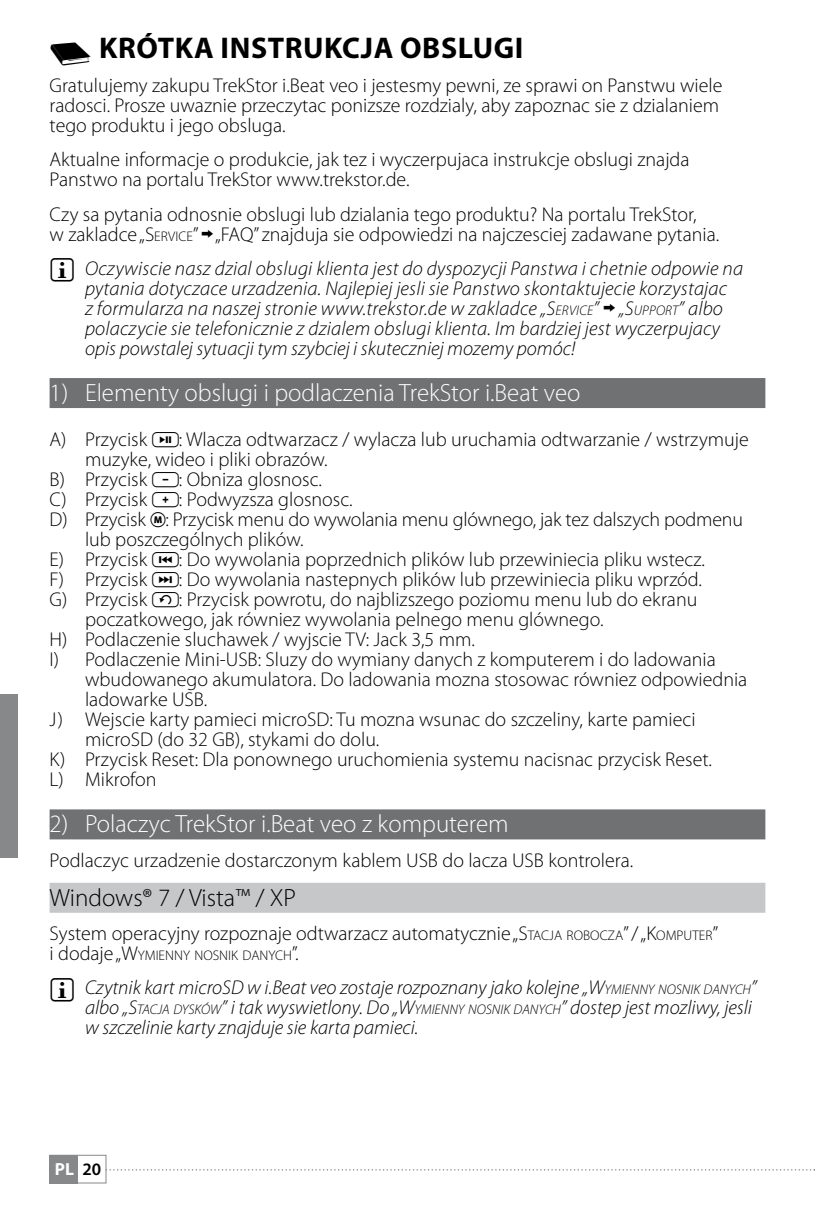
<style>
.page{position:relative;width:815px;height:1205px;background:#fff}
.page>*{position:absolute;margin:0;border:0;box-sizing:border-box;transform-origin:0 0}
.t1{font:700 30px "Myriad Pro";letter-spacing:.02em;color:#000}
.t2{font:300 25px "Myriad Pro";color:#fff}
.t3{font:300 25px "Myriad Pro";color:#000}
.t4{font:300 20px/20px "Myriad Pro";color:#000}
.t5{font:italic 300 20px/20px "Myriad Pro";letter-spacing:.01em;color:#000}
.t6{font:700 17.5px "Myriad Pro";color:#fff}
.t7{font:300 14px "Myriad Pro";color:#000}
.s1{font-style:inherit}
.s2{font-size:14px}
.s3{font-size:20px}
.s4{font-weight:600;color:#000}
</style>
<div class="page">
<div style="left:0;top:694px;width:17px;height:163px;background:#87888a"></div>
<div style="left:50px;top:1155px;width:28px;height:28px;background:#87888a"></div>
<div style="left:50px;top:1155px;width:56px;height:28px;border:1px solid #87888a"></div>
<svg style="left:106px;top:1169px;width:709px;height:1px"></svg>
<div style="left:50px;top:378px;width:715px;height:30px;background:#707172"></div>
<div style="left:50px;top:809px;width:715px;height:30px;background:#707172"></div>
<div style="left:50px;top:883px;width:715px;height:30px;background:#c6c7c8"></div>
<h1 class="t1" style="left:99px;top:28px;width:138px">KRÓTKA INST</h1>
<h1 class="t1" style="left:285px;top:28px;width:236px">RUKCJA OBSLUGI</h1>
<p class="t4" style="left:50px;top:76px;width:674px">Gratulujemy zakupu TrekStor i.Beat veo i jestesmy pewni, ze sprawi on Panstwu wiele radosci. Prosze uwaznie przeczytac ponizsze rozdzialy, aby zapoznac sie z dzialaniem tego produktu i jego obsluga.</p>
<p class="t4" style="left:50px;top:150px;width:641px">Aktualne informacje o produkcie, jak tez i wyczerpujaca instrukcje obslugi znajda<br>Panstwo na portalu TrekStor www.trekstor.de.</p>
<p class="t4" style="left:50px;top:204px;width:671px">Czy sa pytania odnosnie obslugi lub dzialania tego produktu? Na portalu TrekStor,<br>w zakladce „<span class="s1">S</span><span class="s2">ERVICE</span>” „<span class="s1">FAQ</span>” znajduja sie odpowiedzi na najczesciej zadawane pytania.</p>
<p class="t5" style="left:85px;top:258px;width:660px">Oczywiscie nasz dzial obslugi klienta jest do dyspozycji Panstwa i chetnie odpowie na pytania dotyczace urzadzenia. Najlepiej jesli sie Panstwo skontaktujecie korzystajac<br>z formularza na naszej stronie www.trekstor.de w zakladce „<span class="s1">S</span><span class="s2">ERVICE</span>” „<span class="s1">S</span><span class="s2">UPPORT</span>” albo polaczycie sie telefonicznie z dzialem obslugi klienta. Im bardziej jest wyczerpujacy opis powstalej sytuacji tym szybciej i skuteczniej mozemy pomóc!</p>
<p class="t2" style="left:50px;top:379px;width:532px">1) Elementy obslugi i podlaczenia TrekStor i.Beat veo</p>
<p class="t4" style="left:50px;top:430px;width:99px">A) Przycisk</p>
<p class="t4" style="left:179px;top:430px;width:571px">: Wlacza odtwarzacz / wylacza lub uruchamia odtwarzanie / wstrzymuje</p>
<p class="t4" style="left:85px;top:450px;width:244px">muzyke, wideo i pliki obrazów.</p>
<p class="t4" style="left:50px;top:470px;width:99px">B) Przycisk</p>
<p class="t4" style="left:179px;top:470px;width:144px">: Obniza glosnosc.</p>
<p class="t4" style="left:50px;top:490px;width:99px">C) Przycisk</p>
<p class="t4" style="left:179px;top:490px;width:175px">: Podwyzsza glosnosc.</p>
<p class="t4" style="left:50px;top:510px;width:695px">D) Przycisk : Przycisk menu do wywolania menu glównego, jak tez dalszych podmenu</p>
<p class="t4" style="left:85px;top:530px;width:220px">lub poszczególnych plików.</p>
<p class="t4" style="left:50px;top:550px;width:99px">E) Przycisk</p>
<p class="t4" style="left:179px;top:550px;width:527px">: Do wywolania poprzednich plików lub przewiniecia pliku wstecz.</p>
<p class="t4" style="left:50px;top:570px;width:99px">F) Przycisk</p>
<p class="t4" style="left:179px;top:570px;width:525px">: Do wywolania nastepnych plików lub przewiniecia pliku wprzód.</p>
<p class="t4" style="left:50px;top:590px;width:99px">G) Przycisk</p>
<p class="t4" style="left:179px;top:590px;width:520px">: Przycisk powrotu, do najblizszego poziomu menu lub do ekranu</p>
<p class="t4" style="left:85px;top:610px;width:520px">poczatkowego, jak równiez wywolania pelnego menu glównego.</p>
<p class="t4" style="left:50px;top:630px;width:427px">H) Podlaczenie sluchawek / wyjscie TV: Jack 3,5 mm.</p>
<p class="t4" style="left:50px;top:650px;width:668px">I) Podlaczenie Mini-USB: Sluzy do wymiany danych z komputerem i do ladowania</p>
<p class="t4" style="left:85px;top:670px;width:664px">wbudowanego akumulatora. Do ladowania mozna stosowac równiez odpowiednia</p>
<p class="t4" style="left:85px;top:690px;width:124px">ladowarke USB.</p>
<p class="t4" style="left:50px;top:710px;width:647px">J) Wejscie karty pamieci microSD: Tu mozna wsunac do szczeliny, karte pamieci</p>
<p class="t4" style="left:85px;top:730px;width:296px">microSD (do 32 GB), stykami do dolu.</p>
<p class="t4" style="left:50px;top:750px;width:664px">K) Przycisk Reset: Dla ponownego uruchomienia systemu nacisnac przycisk Reset.</p>
<p class="t4" style="left:50px;top:770px;width:109px">L) Mikrofon</p>
<p class="t2" style="left:50px;top:810px;width:461px">2) Polaczyc TrekStor i.Beat veo z komputerem</p>
<p class="t4" style="left:50px;top:850px;width:585px">Podlaczyc urzadzenie dostarczonym kablem USB do lacza USB kontrolera.</p>
<p class="t3" style="left:50px;top:883px;width:248px">Windows® 7 / Vista™ / XP</p>
<p class="t4" style="left:50px;top:923px;width:670px">System operacyjny rozpoznaje odtwarzacz automatycznie „<span class="s1">S</span><span class="s2">TACJA ROBOCZA</span>” / „<span class="s1">K</span><span class="s2">OMPUTER</span>”</p>
<p class="t7" style="left:50px;top:947px;width:251px"><span class="s3">i dodaje „</span><span class="s3">W</span>YMIENNY NOSNIK DANYCH<span class="s3">”.</span></p>
<p class="t5" style="left:85px;top:978px;width:673px">Czytnik kart microSD w i.Beat veo zostaje rozpoznany jako kolejne „<span class="s1">W</span><span class="s2">YMIENNY NOSNIK DANYCH</span>” albo „<span class="s1">S</span><span class="s2">TACJA DYSKÓW</span>” i tak wyswietlony. Do „<span class="s1">W</span><span class="s2">YMIENNY NOSNIK DANYCH</span>” dostep jest mozliwy, jesli w szczelinie karty znajduje sie karta pamieci.</p>
<p class="t6" style="left:55px;top:1157px;width:48px">PL <span class="s4">20</span></p>
</div>
